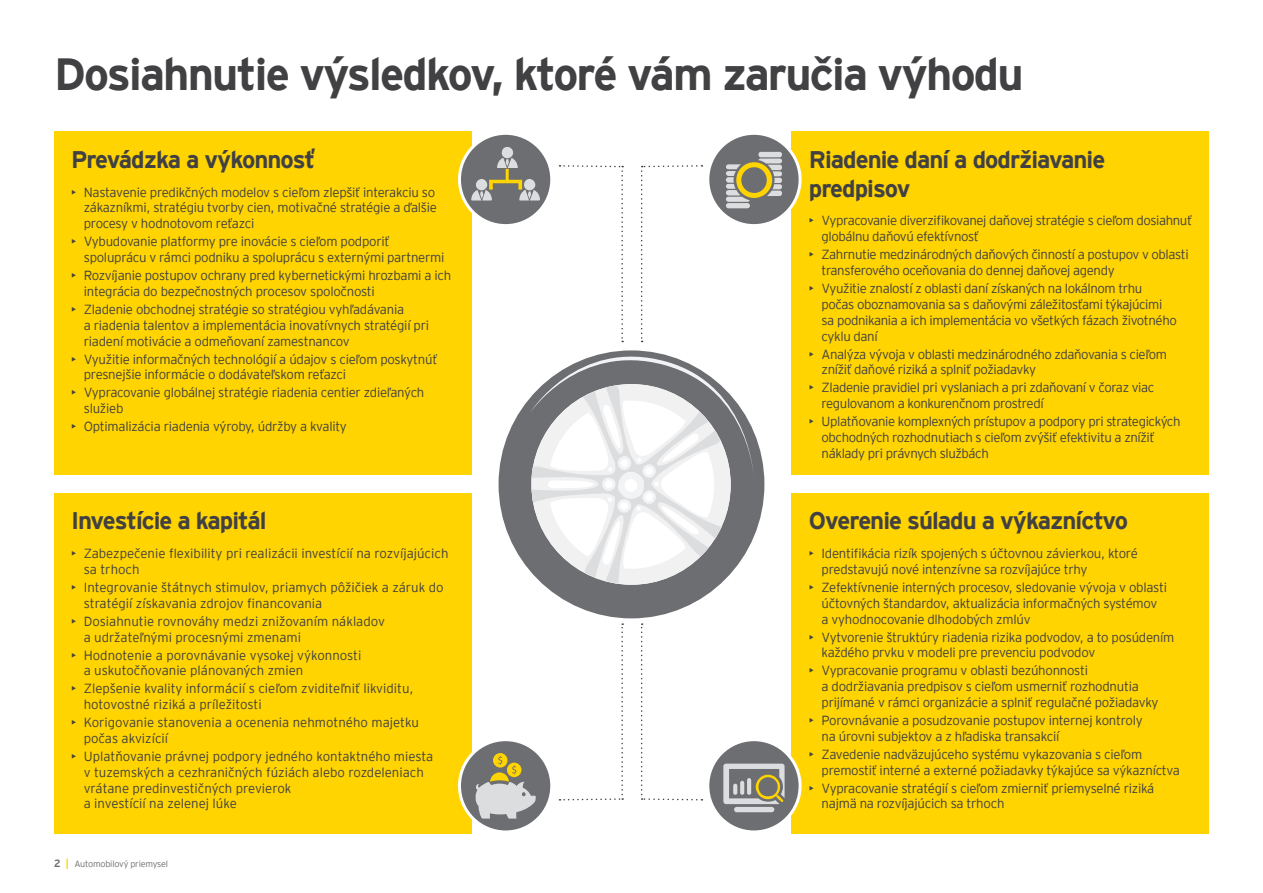
<style>
.page{position:relative;width:1263px;height:893px;background:#fff}
.page>*{position:absolute;margin:0;border:0;box-sizing:border-box;transform-origin:0 0}
.t1{font:700 45px "EY Interstate";letter-spacing:-.04em;color:#414042}
.t2{font:700 24px/28.8px "EY Interstate";letter-spacing:-.04em;color:#414042}
.t3{font:300 13.2px/15.9px "EY Interstate";letter-spacing:-.02em;color:#414042}
.t4{font:300 13.2px/15.9px "EY Interstate";color:#414042}
.t5{font:300 9px "EY Interstate";letter-spacing:-.02em;color:#6d6e71}
.s1{font-weight:700;font-size:10.5px}
.s2{font-weight:700;font-size:10.5px;color:#ffd400}
</style>
<div class="page">
<div style="left:54px;top:132px;width:417px;height:343px;background:#ffd400"></div>
<div style="left:792px;top:132px;width:417px;height:343px;background:#ffd400"></div>
<div style="left:54px;top:493px;width:417px;height:340px;background:#ffd400"></div>
<div style="left:792px;top:493px;width:417px;height:340px;background:#ffd400"></div>
<svg style="left:544px;top:585px;width:175px;height:33px;fill:#6d6e71"></svg>
<svg style="left:459px;top:740px;width:93px;height:92px;background:#7e7f81"></svg>
<div style="left:458px;top:738px;width:95px;height:95px;border:3px solid #fff;border-radius:50%"></div>
<svg style="left:474px;top:753px;width:62px;height:66px;background:#a7a490"></svg>
<div style="left:708px;top:740px;width:92px;height:92px;background:#6d6e71;border-radius:50%"></div>
<div style="left:706px;top:738px;width:96px;height:95px;border:3px solid #fff;border-radius:50%"></div>
<div style="left:734px;top:807px;width:40px;height:5px;background:#dcddde;border-radius:3px"></div>
<svg style="left:723px;top:764px;width:61px;height:40px"></svg>
<svg style="left:559px;top:623px;width:64px;height:178px"></svg>
<svg style="left:641px;top:623px;width:61px;height:178px"></svg>
<svg style="left:459px;top:133px;width:93px;height:93px"></svg>
<div style="left:458px;top:132px;width:95px;height:95px;border:3px solid #fff;border-radius:50%"></div>
<div style="left:708px;top:133px;width:92px;height:93px;background:#6d6e71;border-radius:50%"></div>
<div style="left:706px;top:132px;width:96px;height:95px;border:3px solid #fff;border-radius:50%"></div>
<svg style="left:471px;top:147px;width:311px;height:438px"></svg>
<h1 class="t1" style="left:54px;top:42px;width:971px">Dosiahnutie výsledkov, ktoré vám zaručia výhodu</h1>
<h2 class="t2" style="left:71px;top:144px;width:245px">Prevádzka a výkonnosť</h2>
<p class="t3" style="left:84px;top:183px;width:355px;text-indent:-13px">• Nastavenie predikčných modelov s cieľom zlepšiť interakciu so zákazníkmi, stratégiu tvorby cien, motivačné stratégie a ďalšie procesy v hodnotovom reťazci</p>
<p class="t3" style="left:84px;top:233px;width:362px;text-indent:-13px">• Vybudovanie platformy pre inovácie s cieľom podporiť spoluprácu v rámci podniku a spoluprácu s externými partnermi</p>
<p class="t3" style="left:84px;top:267px;width:369px;text-indent:-13px">• Rozvíjanie postupov ochrany pred kybernetickými hrozbami a ich integrácia do bezpečnostných procesov spoločnosti</p>
<p class="t3" style="left:84px;top:300px;width:347px;text-indent:-13px">• Zladenie obchodnej stratégie so stratégiou vyhľadávania<br>a riadenia talentov a implementácia inovatívnych stratégií pri riadení motivácie a odmeňovaní zamestnancov</p>
<p class="t3" style="left:84px;top:350px;width:355px;text-indent:-13px">• Využitie informačných technológií a údajov s cieľom poskytnúť presnejšie informácie o dodávateľskom reťazci</p>
<p class="t3" style="left:84px;top:384px;width:342px;text-indent:-13px">• Vypracovanie globálnej stratégie riadenia centier zdieľaných služieb</p>
<p class="t3" style="left:71px;top:418px;width:277px">• Optimalizácia riadenia výroby, údržby a kvality</p>
<h2 class="t2" style="left:71px;top:505px;width:197px">Investície a kapitál</h2>
<p class="t4" style="left:84px;top:545px;width:366px;text-indent:-13px">• Zabezpečenie flexibility pri realizácii investícií na rozvíjajúcich sa trhoch</p>
<p class="t4" style="left:84px;top:578px;width:361px;text-indent:-13px">• Integrovanie štátnych stimulov, priamych pôžičiek a záruk do stratégií získavania zdrojov financovania</p>
<p class="t4" style="left:84px;top:612px;width:303px;text-indent:-13px">• Dosiahnutie rovnováhy medzi znižovaním nákladov a udržateľnými procesnými zmenami</p>
<p class="t4" style="left:84px;top:646px;width:279px;text-indent:-13px">• Hodnotenie a porovnávanie vysokej výkonnosti a uskutočňovanie plánovaných zmien</p>
<p class="t4" style="left:84px;top:680px;width:331px;text-indent:-13px">• Zlepšenie kvality informácií s cieľom zviditeľniť likviditu, hotovostné riziká a príležitosti</p>
<p class="t4" style="left:84px;top:714px;width:337px;text-indent:-13px">• Korigovanie stanovenia a ocenenia nehmotného majetku počas akvizícií</p>
<p class="t4" style="left:84px;top:747px;width:351px;text-indent:-13px">• Uplatňovanie právnej podpory jedného kontaktného miesta v tuzemských a cezhraničných fúziách alebo rozdeleniach vrátane predinvestičných previerok<br>a investícií na zelenej lúke</p>
<p class="t5" style="left:54px;top:858px;width:116px"><span class="s1">2</span> <span class="s2">|</span> Automobilový priemysel</p>
<h2 class="t2" style="left:809px;top:144px;width:298px">Riadenie daní a dodržiavanie predpisov</h2>
<p class="t3" style="left:821px;top:212px;width:372px;text-indent:-13px">• Vypracovanie diverzifikovanej daňovej stratégie s cieľom dosiahnuť globálnu daňovú efektívnosť</p>
<p class="t3" style="left:821px;top:246px;width:369px;text-indent:-13px">• Zahrnutie medzinárodných daňových činností a postupov v oblasti transferového oceňovania do dennej daňovej agendy</p>
<p class="t3" style="left:821px;top:280px;width:357px;text-indent:-13px">• Využitie znalostí z oblasti daní získaných na lokálnom trhu počas oboznamovania sa s daňovými záležitosťami týkajúcimi sa podnikania a ich implementácia vo všetkých fázach životného cyklu daní</p>
<p class="t3" style="left:821px;top:345px;width:347px;text-indent:-13px">• Analýza vývoja v oblasti medzinárodného zdaňovania s cieľom znížiť daňové riziká a splniť požiadavky</p>
<p class="t3" style="left:821px;top:379px;width:334px;text-indent:-13px">• Zladenie pravidiel pri vyslaniach a pri zdaňovaní v čoraz viac regulovanom a konkurenčnom prostredí</p>
<p class="t3" style="left:821px;top:413px;width:360px;text-indent:-13px">• Uplatňovanie komplexných prístupov a podpory pri strategických obchodných rozhodnutiach s cieľom zvýšiť efektivitu a znížiť náklady pri právnych službách</p>
<h2 class="t2" style="left:809px;top:505px;width:321px">Overenie súladu a výkazníctvo</h2>
<p class="t3" style="left:821px;top:545px;width:318px;text-indent:-13px">• Identifikácia rizík spojených s účtovnou závierkou, ktoré predstavujú nové intenzívne sa rozvíjajúce trhy</p>
<p class="t3" style="left:821px;top:578px;width:347px;text-indent:-13px">• Zefektívnenie interných procesov, sledovanie vývoja v oblasti účtovných štandardov, aktualizácia informačných systémov a vyhodnocovanie dlhodobých zmlúv</p>
<p class="t3" style="left:821px;top:628px;width:354px;text-indent:-13px">• Vytvorenie štruktúry riadenia rizika podvodov, a to posúdením každého prvku v modeli pre prevenciu podvodov</p>
<p class="t3" style="left:821px;top:662px;width:338px;text-indent:-13px">• Vypracovanie programu v oblasti bezúhonnosti<br>a dodržiavania predpisov s cieľom usmerniť rozhodnutia prijímané v rámci organizácie a splniť regulačné požiadavky</p>
<p class="t3" style="left:821px;top:712px;width:323px;text-indent:-13px">• Porovnávanie a posudzovanie postupov internej kontroly na úrovni subjektov a z hľadiska transakcií</p>
<p class="t3" style="left:821px;top:745px;width:360px;text-indent:-13px">• Zavedenie nadväzujúceho systému vykazovania s cieľom premostiť interné a externé požiadavky týkajúce sa výkazníctva</p>
<p class="t3" style="left:821px;top:779px;width:334px;text-indent:-13px">• Vypracovanie stratégií s cieľom zmierniť priemyselné riziká najmä na rozvíjajúcich sa trhoch</p>
</div>
